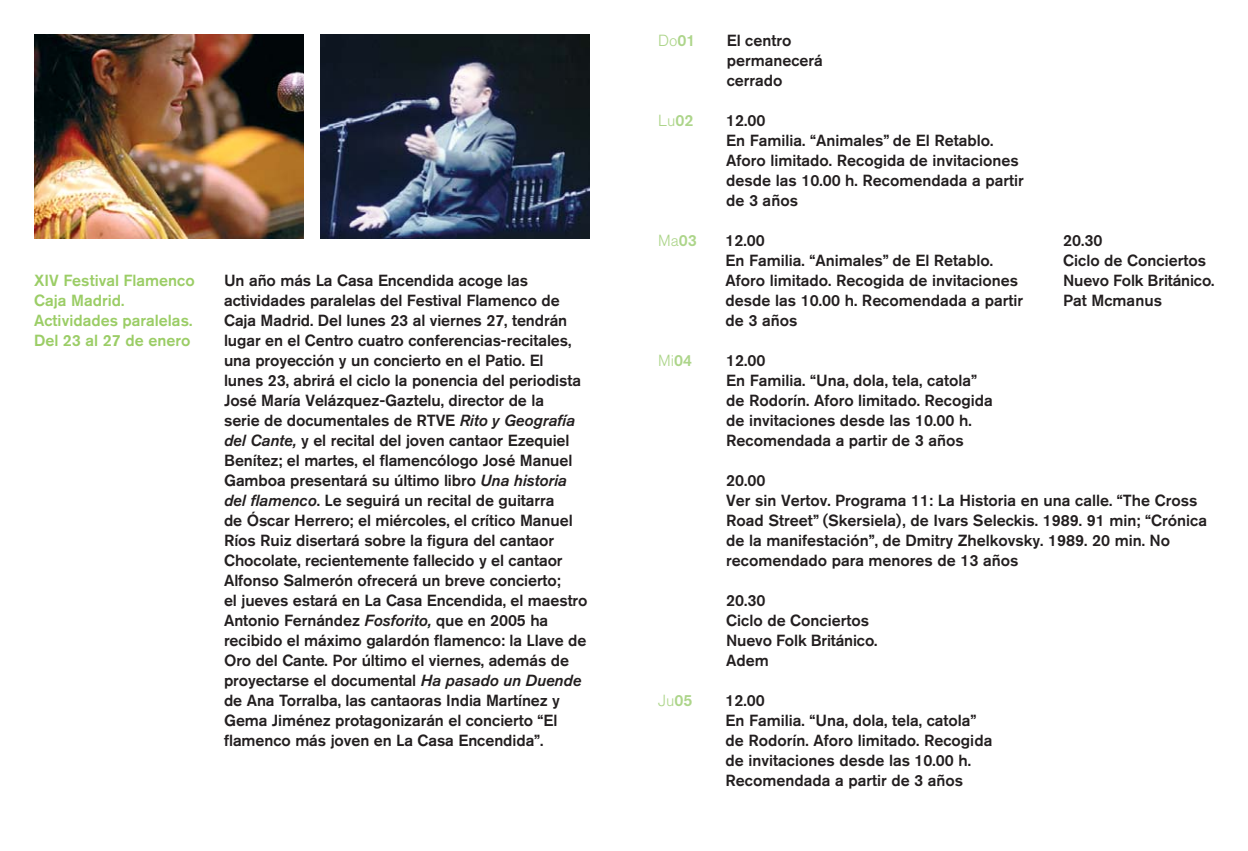
<style>
.page{position:relative;width:1248px;height:851px;background:#fff}
.page>*{position:absolute;margin:0;border:0;box-sizing:border-box;transform-origin:0 0}
.t1{font:500 16px/20px "Akzidenz Grotesk BQ";letter-spacing:-.005em;color:#231f20}
.t2{font:500 16px/20px "Akzidenz Grotesk BQ";color:#9bcd66}
.t3{font:300 16px "Akzidenz Grotesk BQ";color:#add58a}
.s1{font-family:"Akzidenz Grotesk BQ Med";font-weight:400;font-style:italic}
.s2{font-weight:500}
</style>
<div class="page">
<img style="left:320px;top:34px;width:270px;height:205px">
<img style="left:34px;top:34px;width:269px;height:205px">
<p class="t2" style="left:34px;top:271px;width:162px">XIV Festival Flamenco<br>Caja Madrid.<br>Actividades paralelas.<br>Del 23 al 27 de enero</p>
<p class="t1" style="left:224px;top:271px;width:365px">Un año más La Casa Encendida acoge las actividades paralelas del Festival Flamenco de Caja Madrid. Del lunes 23 al viernes 27, tendrán lugar en el Centro cuatro conferencias-recitales, una proyección y un concierto en el Patio. El<br>lunes 23, abrirá el ciclo la ponencia del periodista José María Velázquez-Gaztelu, director de la<br>serie de documentales de RTVE <span class="s1">Rito y Geografía del Cante,</span> y el recital del joven cantaor Ezequiel Benítez; el martes, el flamencólogo José Manuel Gamboa presentará su último libro <span class="s1">Una historia del flamenco</span>. Le seguirá un recital de guitarra<br>de Óscar Herrero; el miércoles, el crítico Manuel Ríos Ruiz disertará sobre la figura del cantaor Chocolate, recientemente fallecido y el cantaor Alfonso Salmerón ofrecerá un breve concierto;<br>el jueves estará en La Casa Encendida, el maestro Antonio Fernández <span class="s1">Fosforito,</span> que en 2005 ha recibido el máximo galardón flamenco: la Llave de Oro del Cante. Por último el viernes, además de proyectarse el documental <span class="s1">Ha pasado un Duende </span>de Ana Torralba, las cantaoras India Martínez y Gema Jiménez protagonizarán el concierto “El flamenco más joven en La Casa Encendida”.</p>
<p class="t3" style="left:658px;top:34px;width:39px">Do<span class="s2">01</span></p>
<p class="t3" style="left:658px;top:114px;width:37px">Lu<span class="s2">02</span></p>
<p class="t3" style="left:658px;top:234px;width:40px">Ma<span class="s2">03</span></p>
<p class="t3" style="left:658px;top:354px;width:35px">Mi<span class="s2">04</span></p>
<p class="t3" style="left:658px;top:694px;width:36px">Ju<span class="s2">05</span></p>
<p class="t1" style="left:726px;top:31px;width:98px">El centro permanecerá cerrado</p>
<p class="t1" style="left:726px;top:111px;width:299px">12.00<br>En Familia. “Animales” de El Retablo.<br>Aforo limitado. Recogida de invitaciones desde las 10.00 h. Recomendada a partir de 3 años</p>
<p class="t1" style="left:725px;top:231px;width:299px">12.00<br>En Familia. “Animales” de El Retablo.<br>Aforo limitado. Recogida de invitaciones desde las 10.00 h. Recomendada a partir de 3 años</p>
<p class="t1" style="left:726px;top:351px;width:268px">12.00<br>En Familia. “Una, dola, tela, catola” de Rodorín. Aforo limitado. Recogida de invitaciones desde las 10.00 h.<br>Recomendada a partir de 3 años</p>
<p class="t1" style="left:1062px;top:231px;width:153px">20.30<br>Ciclo de Conciertos<br>Nuevo Folk Británico.<br>Pat Mcmanus</p>
<p class="t1" style="left:726px;top:471px;width:482px">20.00<br>Ver sin Vertov. Programa 11: La Historia en una calle. “The Cross Road Street” (Skersiela), de Ivars Seleckis. 1989. 91 min; “Crónica de la manifestación”, de Dmitry Zhelkovsky. 1989. 20 min. No recomendado para menores de 13 años</p>
<p class="t1" style="left:726px;top:591px;width:153px">20.30<br>Ciclo de Conciertos<br>Nuevo Folk Británico.<br>Adem</p>
<p class="t1" style="left:725px;top:691px;width:268px">12.00<br>En Familia. “Una, dola, tela, catola” de Rodorín. Aforo limitado. Recogida de invitaciones desde las 10.00 h.<br>Recomendada a partir de 3 años</p>
</div>
